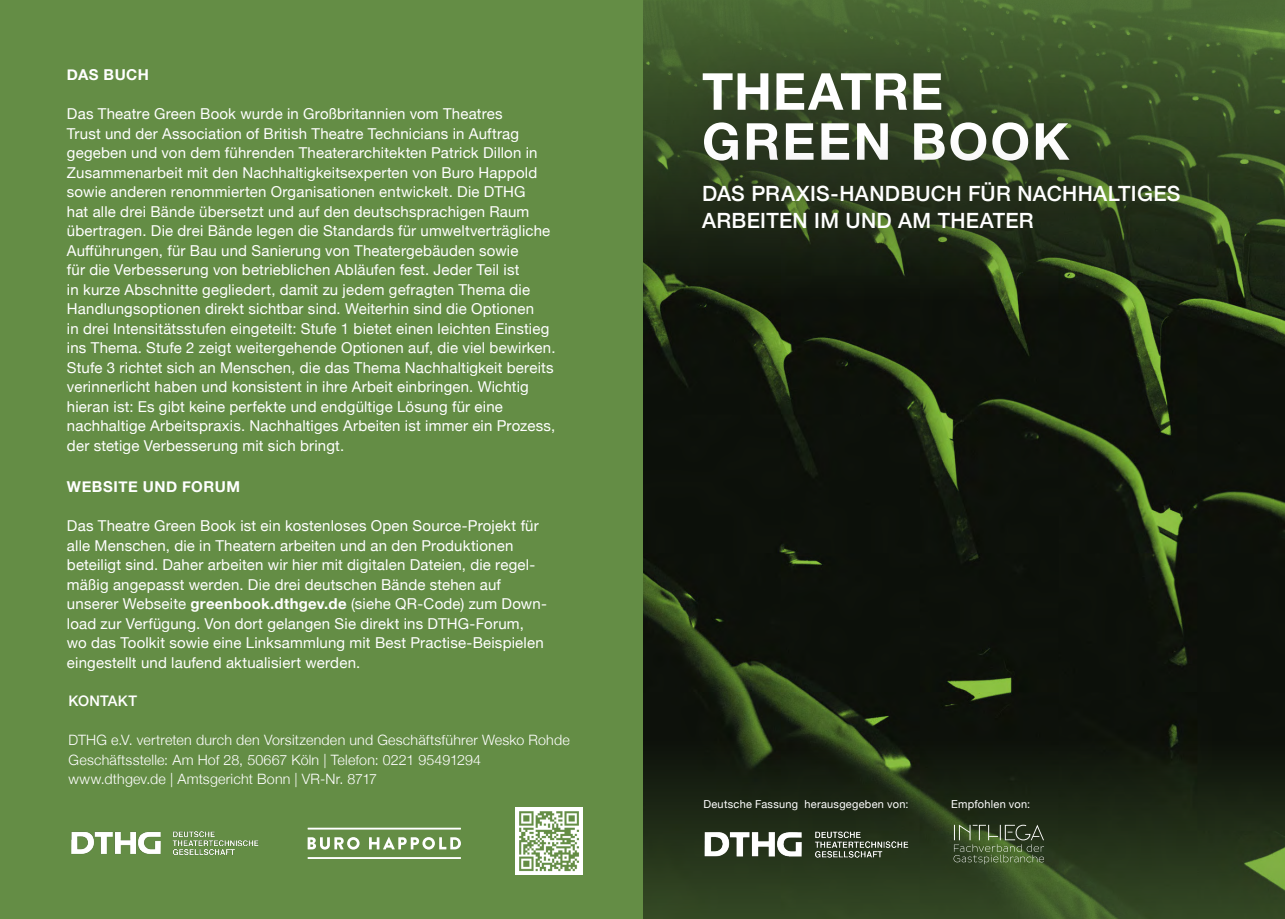
<style>
.page{position:relative;width:1285px;height:919px;background:#fff}
.page>*{position:absolute;margin:0;border:0;box-sizing:border-box;transform-origin:0 0}
.t1{font:700 51px/49.9px "Helvetica Neue";letter-spacing:.04em;color:#fff}
.t2{font:500 21px/27px "Helvetica Neue";letter-spacing:.015em;color:#fff}
.t3{font:15px/19.5px "Helvetica Neue";letter-spacing:.01em;color:#fff}
.t4{font:700 15px "Helvetica Neue";letter-spacing:.035em;color:#fff}
.t5{font:500 14.55px "Helvetica Neue";letter-spacing:.015em;color:#fff}
.t6{font:300 14.25px/19.5px "Helvetica Neue";letter-spacing:.015em;color:#fff}
.t7{font:10.95px "Helvetica Neue";letter-spacing:.025em;color:#fff}
.s1{font-weight:700}
</style>
<div class="page">
<img style="left:642px;top:301px;width:642px;height:617px">
<div style="left:0;top:0;width:642px;height:918px;background:#648d45"></div>
<svg style="left:643px;top:738px;width:641px;height:180px;background:#233018"></svg>
<svg style="left:307px;top:837px;width:52px;height:12px"></svg>
<svg style="left:369px;top:837px;width:92px;height:12px"></svg>
<hr style="left:307px;top:827px;width:154px;height:2px;background:#fff">
<hr style="left:307px;top:857px;width:154px;height:1px;background:#fff">
<img style="left:703px;top:830px;width:207px;height:31px">
<img style="left:71px;top:831px;width:188px;height:24px">
<svg style="left:953px;top:824px;width:90px;height:40px;background:#4c5f3b"></svg>
<img style="left:515px;top:807px;width:67px;height:67px">
<svg style="left:642px;top:0;width:642px;height:301px;background:#3b5428"></svg>
<div style="left:660px;top:27px;width:469px;height:200px;background:#231f20;opacity:.8"></div>
<svg style="left:654px;top:134px;width:587px;height:162px;background:#253219"></svg>
<p class="t4" style="left:67px;top:63px;width:83px">DAS BUCH</p>
<p class="t3" style="left:67px;top:105px;width:490px">Das Theatre Green Book wurde in Großbritannien vom Theatres<br>Trust und der Association of British Theatre Technicians in Auftrag gegeben und von dem führenden Theaterarchitekten Patrick Dillon in Zusammenarbeit mit den Nachhaltigkeitsexperten von Buro Happold sowie anderen renommierten Organisationen entwickelt. Die DTHG<br>hat alle drei Bände übersetzt und auf den deutschsprachigen Raum übertragen. Die drei Bände legen die Standards für umweltverträgliche Aufführungen, für Bau und Sanierung von Theatergebäuden sowie<br>für die Verbesserung von betrieblichen Abläufen fest. Jeder Teil ist<br>in kurze Abschnitte gegliedert, damit zu jedem gefragten Thema die Handlungsoptionen direkt sichtbar sind. Weiterhin sind die Optionen<br>in drei Intensitätsstufen eingeteilt: Stufe 1 bietet einen leichten Einstieg ins Thema. Stufe 2 zeigt weitergehende Optionen auf, die viel bewirken.<br>Stufe 3 richtet sich an Menschen, die das Thema Nachhaltigkeit bereits verinnerlicht haben und konsistent in ihre Arbeit einbringen. Wichtig hieran ist: Es gibt keine perfekte und endgültige Lösung für eine nachhaltige Arbeitspraxis. Nachhaltiges Arbeiten ist immer ein Prozess, der stetige Verbesserung mit sich bringt.</p>
<p class="t4" style="left:67px;top:475px;width:174px">WEBSITE UND FORUM</p>
<p class="t3" style="left:67px;top:516px;width:481px">Das Theatre Green Book ist ein kostenloses Open Source-Projekt für alle Menschen, die in Theatern arbeiten und an den Produktionen beteiligt sind. Daher arbeiten wir hier mit digitalen Dateien, die regel&shy;mäßig angepasst werden. Die drei deutschen Bände stehen auf unserer Webseite <span class="s1">greenbook.dthgev.de</span> (siehe QR-Code) zum Down&shy;load zur Verfügung. Von dort gelangen Sie direkt ins DTHG-Forum, wo das Toolkit sowie eine Linksammlung mit Best Practise-Beispielen eingestellt und laufend aktualisiert werden.</p>
<p class="t5" style="left:68px;top:689px;width:70px">KONTAKT</p>
<p class="t6" style="left:68px;top:729px;width:503px">DTHG e.V. vertreten durch den Vorsitzenden und Geschäftsführer Wesko Rohde<br>Geschäftsstelle: Am Hof 28, 50667 Köln | Telefon: 0221 95491294 www.dthgev.de | Amtsgericht Bonn | VR-Nr. 8717</p>
<h1 class="t1" style="left:702px;top:68px;width:368px">THEATRE<br>GREEN BOOK</h1>
<h2 class="t2" style="left:702px;top:178px;width:479px">DAS PRAXIS-HANDBUCH FÜR NACHHALTIGES<br>ARBEITEN IM UND AM THEATER</h2>
<p class="t7" style="left:703px;top:796px;width:207px">Deutsche Fassung herausgegeben von:</p>
<p class="t7" style="left:951px;top:796px;width:80px">Empfohlen von:</p>
</div>
